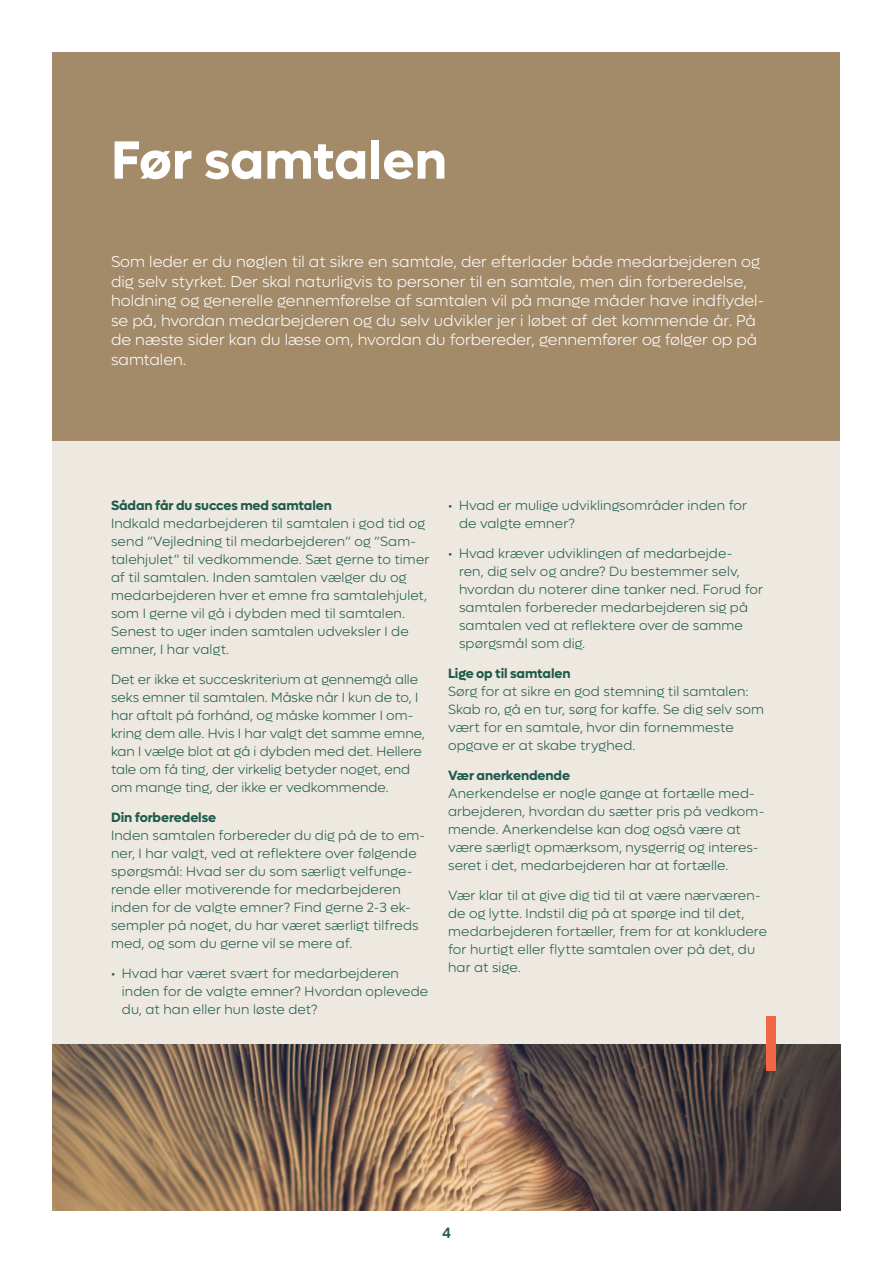
<style>
.page{position:relative;width:893px;height:1263px;background:#fff}
.page>*{position:absolute;margin:0;border:0;box-sizing:border-box;transform-origin:0 0}
.t1{font:700 54px "Lufga";color:#fff}
.t2{font:300 15.75px/19.5px "Lufga";color:#fff}
.t3{font:500 15px "Lufga";color:#1e5a4b}
.NY_TROMPET{font:300 13.5px/18px "Lufga";letter-spacing:.01em;color:#1e5a4b}
.NY_TROMPET-2{font:700 13.5px "Lufga";letter-spacing:-.005em;color:#1e5a4b}
.s1{font-weight:400}
</style>
<div class="page">
<div style="left:52px;top:52px;width:788px;height:389px;background:#a38a68"></div>
<div style="left:52px;top:441px;width:788px;height:769px;background:#ede8e0"></div>
<img style="left:52px;top:1044px;width:788px;height:166px">
<div style="left:766px;top:1016px;width:10px;height:54px;background:#f36746"></div>
<p class="t1" style="left:111px;top:128px;width:338px">Før samtalen</p>
<p class="t2" style="left:111px;top:252px;width:655px">Som leder er du nøglen til at sikre en samtale, der efterlader både medarbejderen og dig selv styrket. Der skal naturligvis to personer til en samtale, men din forberedelse, holdning og generelle gennemførelse af samtalen vil på mange måder have indflydel&shy;se på, hvordan medarbejderen og du selv udvikler jer i løbet af det kommende år. På de næste sider kan du læse om, hvordan du forbereder, gennemfører og følger op på samtalen.</p>
<p class="NY_TROMPET-2" style="left:111px;top:498px;width:222px">Sådan får du succes med samtalen</p>
<p class="NY_TROMPET" style="left:111px;top:515px;width:320px">Indkald medarbejderen til samtalen i god tid og send ”Vejledning til medarbejderen” og ”Sam&shy;talehjulet” til vedkommende. Sæt gerne to timer af til samtalen. Inden samtalen vælger du og medarbejderen hver et emne fra samtalehjulet, som I gerne vil gå i dybden med til samtalen.<br>Senest to uger inden samtalen udveksler I de emner, I har valgt.</p>
<p class="NY_TROMPET" style="left:111px;top:671px;width:315px">Det er ikke et succeskriterium at gennemgå alle seks emner til samtalen. Måske når I kun de to, I har aftalt på forhånd, og måske kommer I om&shy;kring dem alle. Hvis I har valgt det samme emne, kan I vælge blot at gå i dybden med det. Hellere tale om få ting, der virkelig betyder noget, end om mange ting, der ikke er vedkommende.</p>
<p class="NY_TROMPET-2" style="left:111px;top:810px;width:107px">Din forberedelse</p>
<p class="NY_TROMPET" style="left:111px;top:827px;width:316px">Inden samtalen forbereder du dig på de to em&shy;ner, I har valgt, ved at reflektere over følgende spørgsmål: Hvad ser du som særligt velfunge&shy;rende eller motiverende for medarbejderen inden for de valgte emner? Find gerne 2-3 ek&shy;sempler på noget, du har været særligt tilfreds med, og som du gerne vil se mere af.</p>
<p class="NY_TROMPET" style="left:122px;top:965px;width:308px;text-indent:-11px"><span class="s1">•</span> Hvad har været svært for medarbejderen inden for de valgte emner? Hvordan oplevede du, at han eller hun løste det?</p>
<p class="NY_TROMPET" style="left:459px;top:497px;width:290px;text-indent:-11px"><span class="s1">•</span> Hvad er mulige udviklingsområder inden for de valgte emner?</p>
<p class="NY_TROMPET" style="left:459px;top:545px;width:306px;text-indent:-11px"><span class="s1">•</span> Hvad kræver udviklingen af medarbejde-<br>ren, dig selv og andre? Du bestemmer selv, hvordan du noterer dine tanker ned. Forud for samtalen forbereder medarbejderen sig på samtalen ved at reflektere over de samme spørgsmål som dig.</p>
<p class="NY_TROMPET-2" style="left:448px;top:666px;width:124px">Lige op til samtalen</p>
<p class="NY_TROMPET" style="left:448px;top:683px;width:317px">Sørg for at sikre en god stemning til samtalen:<br>Skab ro, gå en tur, sørg for kaffe. Se dig selv som vært for en samtale, hvor din fornemmeste opgave er at skabe tryghed.</p>
<p class="NY_TROMPET-2" style="left:448px;top:768px;width:123px">Vær anerkendende</p>
<p class="NY_TROMPET" style="left:448px;top:785px;width:318px">Anerkendelse er nogle gange at fortælle med&shy;arbejderen, hvordan du sætter pris på vedkom&shy;mende. Anerkendelse kan dog også være at være særligt opmærksom, nysgerrig og interes&shy;seret i det, medarbejderen har at fortælle.</p>
<p class="NY_TROMPET" style="left:448px;top:887px;width:321px">Vær klar til at give dig tid til at være nærværen&shy;de og lytte. Indstil dig på at spørge ind til det, medarbejderen fortæller, frem for at konkludere for hurtigt eller flytte samtalen over på det, du har at sige.</p>
<p class="t3" style="left:442px;top:1224px;width:10px">4</p>
</div>
